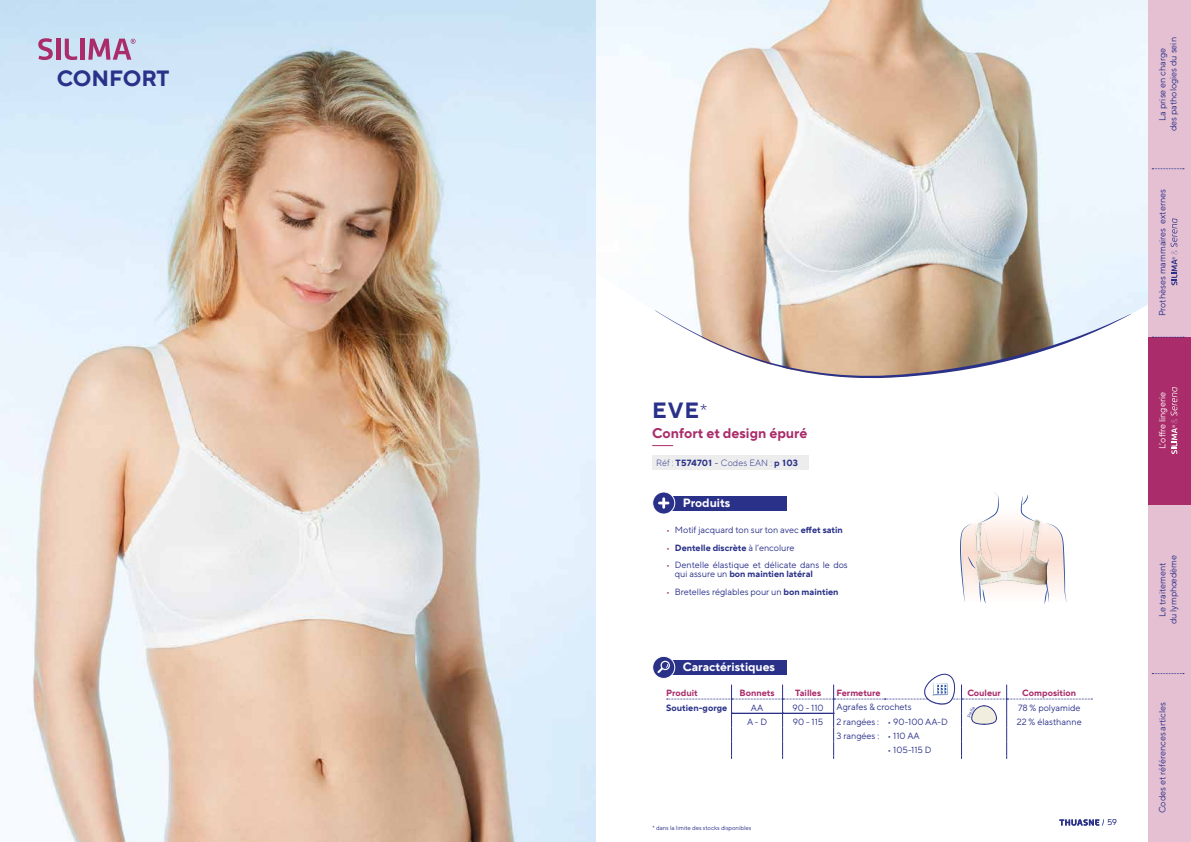
<style>
.page{position:relative;width:1191px;height:842px;background:#fff}
.page>*{position:absolute;margin:0;border:0;box-sizing:border-box;transform-origin:0 0}
.t1{font:700 22px "TT Norms Pro";color:#2a3189}
.t2{font:700 14px "TT Norms Pro";color:#aa2c6a}
.t3{font:700 12px "TT Norms Pro";color:#fff}
.t4{font:9px/10.8px "TT Norms Pro";color:#2a3189;text-align:center}
.t5{font:700 9px "TT Norms Pro";color:#aa2c6a}
.t6{font:700 9px "TT Norms Pro";color:#2a3189}
.t7{font:300 9px "TT Norms Pro";letter-spacing:.01em;color:#2a3189}
.t8{font:9px "TT Norms Pro";color:#fff}
.t9{font:300 8.4px "TT Norms Pro";color:#2a3189}
.t10{font:6px "TT Norms Pro";color:#2a3189}
.t11{font:3.8px "TT Norms Pro";color:#fff}
.t12{font:3.8px "TT Norms Pro";color:#2a3189}
.s1{font-weight:300;font-size:20px}
.s2{font-weight:700}
.s3{font-weight:400}
.s4{color:#aa2c6a}
.s5{font-weight:400;color:#aa2c6a}
</style>
<div class="page">
<img style="left:595px;top:0;width:553px;height:379px">
<img style="left:0;top:0;width:595px;height:842px">
<img style="left:960px;top:494px;width:107px;height:107px">
<svg style="left:652px;top:445px;width:21px;height:1px"></svg>
<div style="left:652px;top:456px;width:156px;height:14px;background:#ededed"></div>
<div style="left:664px;top:496px;width:122px;height:14px;background:#2a3189"></div>
<svg style="left:652px;top:492px;width:23px;height:22px"></svg>
<div style="left:652px;top:491px;width:23px;height:23px;border:1px solid #fff;border-radius:50%"></div>
<svg style="left:658px;top:497px;width:11px;height:12px"></svg>
<svg style="left:652px;top:656px;width:23px;height:22px"></svg>
<div style="left:652px;top:656px;width:23px;height:23px;border:1px solid #fff;border-radius:50%"></div>
<svg style="left:655px;top:310px;width:475px;height:68px"></svg>
<div style="left:1148px;top:0;width:43px;height:168px;background:#e5c0d2"></div>
<div style="left:1148px;top:505px;width:43px;height:169px;background:#e5c0d2"></div>
<div style="left:1148px;top:337px;width:43px;height:168px;background:#aa2c6a"></div>
<div style="left:1148px;top:674px;width:43px;height:168px;background:#e5c0d2"></div>
<svg style="left:1170px;top:387px;width:7px;height:67px"></svg>
<svg style="left:1152px;top:673px;width:32px;height:1px"></svg>
<svg style="left:1059px;top:819px;width:44px;height:7px"></svg>
<div style="left:1148px;top:167px;width:43px;height:170px;background:#e5c0d2"></div>
<svg style="left:1152px;top:168px;width:32px;height:1px"></svg>
<svg style="left:1152px;top:337px;width:32px;height:1px"></svg>
<svg style="left:1170px;top:218px;width:7px;height:67px"></svg>
<svg style="left:38px;top:38px;width:15px;height:22px"></svg>
<div style="left:56px;top:39px;width:5px;height:21px;background:#aa2c6a"></div>
<svg style="left:65px;top:39px;width:12px;height:21px"></svg>
<div style="left:80px;top:39px;width:5px;height:21px;background:#aa2c6a"></div>
<svg style="left:88px;top:39px;width:47px;height:21px"></svg>
<svg style="left:657px;top:660px;width:435px;height:99px"></svg>
<h1 class="t1" style="left:57px;top:62px;width:114px">CONFORT</h1>
<h1 class="t1" style="left:652px;top:394px;width:57px">EVE<span class="s1">*</span></h1>
<h2 class="t2" style="left:652px;top:422px;width:157px">Confort et design épuré</h2>
<p class="t7" style="left:656px;top:456px;width:143px">Réf : <span class="s2">T574701</span> <span class="s3">-</span> Codes EAN : <span class="s2">p 103</span></p>
<h3 class="t3" style="left:683px;top:493px;width:49px">Produits</h3>
<p class="t4" style="left:666px;top:524px;width:178px"><span class="s4">•</span> Motif jacquard ton sur ton avec <span class="s2">effet satin</span></p>
<p class="t6" style="left:666px;top:541px;width:130px"><span class="s5">•</span> Dentelle discrète <span class="s3">à l’encolure</span></p>
<p class="t4" style="left:675px;top:560px;width:174px;line-height:9px;text-align:left;text-indent:-9px"><span class="s4">•</span> Dentelle élastique et délicate dans le dos qui assure un <span class="s2">bon maintien latéral</span></p>
<p class="t4" style="left:666px;top:585px;width:174px"><span class="s4">•</span> Bretelles réglables pour un <span class="s2">bon maintien</span></p>
<h3 class="t3" style="left:683px;top:658px;width:94px">Caractéristiques</h3>
<p class="t5" style="left:666px;top:686px;width:33px">Produit</p>
<p class="t5" style="left:739px;top:686px;width:37px">Bonnets</p>
<p class="t5" style="left:795px;top:686px;width:28px">Tailles</p>
<p class="t5" style="left:836px;top:686px;width:46px">Fermeture</p>
<p class="t5" style="left:967px;top:686px;width:35px">Couleur</p>
<p class="t5" style="left:1022px;top:686px;width:55px">Composition</p>
<p class="t6" style="left:666px;top:701px;width:62px">Soutien-gorge</p>
<p class="t4" style="left:751px;top:701px;width:14px">AA</p>
<p class="t4" style="left:792px;top:701px;width:33px">90 - 110</p>
<p class="t4" style="left:836px;top:701px;width:77px">Agrafes &amp; crochets</p>
<p class="t4" style="left:1018px;top:701px;width:64px">78 % polyamide</p>
<p class="t4" style="left:747px;top:715px;width:22px">A - D</p>
<p class="t4" style="left:793px;top:715px;width:32px">90 - 115</p>
<p class="t4" style="left:836px;top:715px;width:113px">2 rangées : • 90-100 AA-D</p>
<p class="t4" style="left:1016px;top:715px;width:66px">22 % élasthanne</p>
<p class="t4" style="left:836px;top:729px;width:85px">3 rangées : • 110 AA</p>
<p class="t4" style="left:887px;top:744px;width:46px">• 105-115 D</p>
<p class="t10" style="left:652px;top:823px;width:100px">* dans la limite des stocks disponibles</p>
<p class="t9" style="left:1107px;top:816px;width:11px">59</p>
<p class="t4" style="left:1156px;top:131px;width:95px;rotate:-90deg">La prise en charge<br>des pathologies du sein</p>
<p class="t4" style="left:1156px;top:316px;width:129px;rotate:-90deg">Prothèses mammaires externes</p>
<p class="t12" style="left:1171px;top:260px;width:5px;rotate:-90deg">®</p>
<p class="t8" style="left:1155px;top:449px;width:58px;rotate:-90deg">L’offre lingerie</p>
<p class="t11" style="left:1171px;top:428px;width:5px;rotate:-90deg">®</p>
<p class="t4" style="left:1156px;top:624px;width:71px;rotate:-90deg">Le traitement<br>du lymphœdème</p>
<p class="t4" style="left:1156px;top:813px;width:113px;rotate:-90deg">Codes et références articles</p>
</div>
